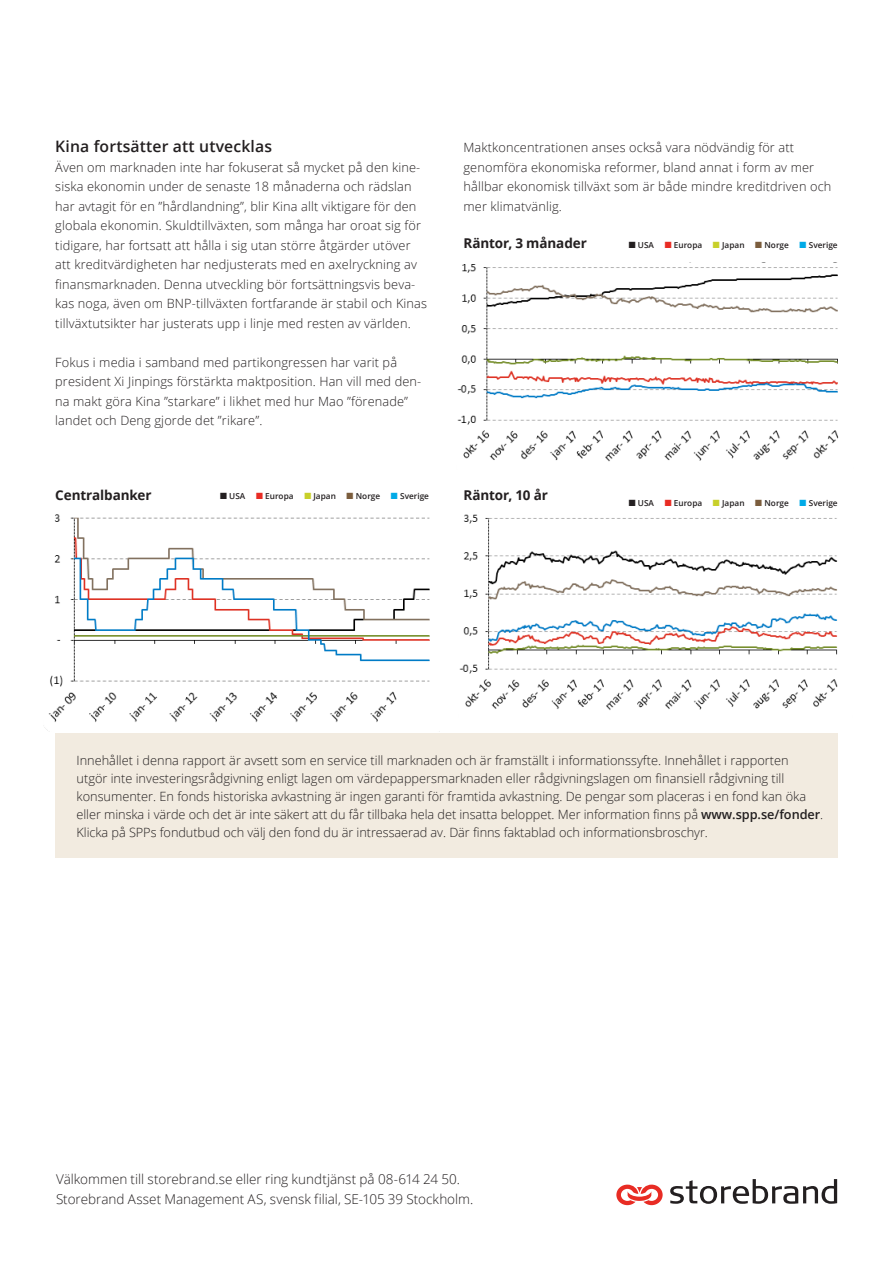
<style>
.page{position:relative;width:893px;height:1263px;background:#fff}
.page>*{position:absolute;margin:0;border:0;box-sizing:border-box;transform-origin:0 0}
.Mellanrubrik_1_10_5{font:600 15.75px "Open Sans";letter-spacing:.01em;color:#231f20}
.SB_Brödtext_1{font:300 13.5px "Open Sans";color:#231f20}
.Mellanrubrik_1_10_5-2{font:700 13.5px "Open Sans";letter-spacing:-.01em;color:#231f20}
.Brödtext_1_8_5_12{font:300 12.75px/19.5px "Open Sans";letter-spacing:.01em;color:#231f20}
.SB_Brödtext_1-2{font:600 8.25px "Open Sans";color:#231f20}
.s1{color:#e82c24}
.s2{color:#c8d02a}
.s3{color:#7b5d3d}
.s4{color:#00aae7}
.s5{font-weight:600}
</style>
<div class="page">
<img style="left:44px;top:514px;width:386px;height:217px">
<img style="left:457px;top:262px;width:382px;height:200px">
<img style="left:459px;top:514px;width:379px;height:196px">
<div style="left:55px;top:733px;width:783px;height:125px;background:#f2ebe0"></div>
<svg style="left:616px;top:1184px;width:47px;height:22px"></svg>
<svg style="left:670px;top:1179px;width:167px;height:25px"></svg>
<p class="Mellanrubrik_1_10_5" style="left:55px;top:136px;width:218px">Kina fortsätter att utvecklas</p>
<p class="Brödtext_1_8_5_12" style="left:55px;top:157px;width:373px">Även om marknaden inte har fokuserat så mycket på den kine&shy;siska ekonomin under de senaste 18 månaderna och rädslan har avtagit för en ”hårdlandning”, blir Kina allt viktigare för den globala ekonomin. Skuldtillväxten, som många har oroat sig för tidigare, har fortsatt att hålla i sig utan större åtgärder utöver att kreditvärdigheten har nedjusterats med en axelryckning av finansmarknaden. Denna utveckling bör fortsättningsvis beva&shy;kas noga, även om BNP-tillväxten fortfarande är stabil och Kinas tillväxtutsikter har justerats upp i linje med resten av världen.</p>
<p class="Brödtext_1_8_5_12" style="left:55px;top:352px;width:368px">Fokus i media i samband med partikongressen har varit på president Xi Jinpings förstärkta maktposition. Han vill med den&shy;na makt göra Kina ”starkare” i likhet med hur Mao ”förenade” landet och Deng gjorde det ”rikare”.</p>
<p class="Brödtext_1_8_5_12" style="left:463px;top:137px;width:369px">Maktkoncentrationen anses också vara nödvändig för att genomföra ekonomiska reformer, bland annat i form av mer hållbar ekonomisk tillväxt som är både mindre kreditdriven och mer klimatvänlig.</p>
<p class="Mellanrubrik_1_10_5-2" style="left:463px;top:233px;width:125px">Räntor, 3 månader</p>
<p class="SB_Brödtext_1-2" style="left:629px;top:239px;width:210px">■ USA <span class="s1">■</span> Europa <span class="s2">■</span> Japan <span class="s3">■</span> Norge <span class="s4">■</span> Sverige</p>
<p class="Mellanrubrik_1_10_5-2" style="left:55px;top:485px;width:98px">Centralbanker</p>
<p class="Mellanrubrik_1_10_5-2" style="left:463px;top:485px;width:86px">Räntor, 10 år</p>
<p class="SB_Brödtext_1-2" style="left:220px;top:491px;width:210px">■ USA <span class="s1">■</span> Europa <span class="s2">■</span> Japan <span class="s3">■</span> Norge <span class="s4">■</span> Sverige</p>
<p class="SB_Brödtext_1-2" style="left:629px;top:497px;width:210px">■ USA <span class="s1">■</span> Europa <span class="s2">■</span> Japan <span class="s3">■</span> Norge <span class="s4">■</span> Sverige</p>
<p class="Brödtext_1_8_5_12" style="left:77px;top:751px;width:748px;line-height:18px">Innehållet i denna rapport är avsett som en service till marknaden och är framställt i informationssyfte. Innehållet i rapporten<br>utgör inte investeringsrådgivning enligt lagen om värdepappersmarknaden eller rådgivningslagen om finansiell rådgivning till konsumenter. En fonds historiska avkastning är ingen garanti för framtida avkastning. De pengar som placeras i en fond kan öka eller minska i värde och det är inte säkert att du får tillbaka hela det insatta beloppet. Mer information finns på <span class="s5">www.spp.se/fonder</span>.<br>Klicka på SPPs fondutbud och välj den fond du är intressaerad av. Där finns faktablad och informationsbroschyr.</p>
<p class="SB_Brödtext_1" style="left:56px;top:1170px;width:405px">Välkommen till storebrand.se eller ring kundtjänst på 08-614 24 50.</p>
<p class="SB_Brödtext_1" style="left:56px;top:1190px;width:419px">Storebrand Asset Management AS, svensk filial, SE-105 39 Stockholm.</p>
</div>
